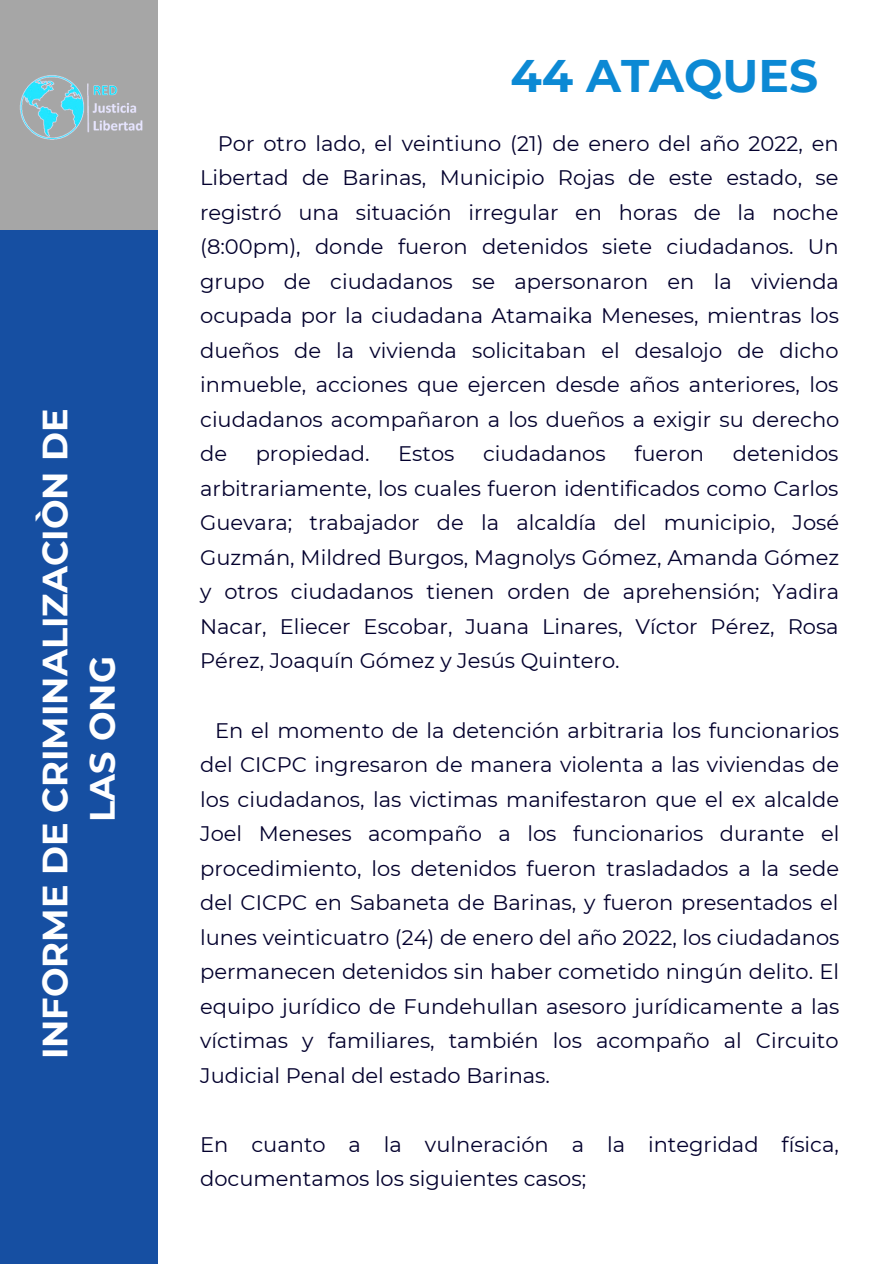
<style>
.page{position:relative;width:894px;height:1264px;background:#fff}
.page>*{position:absolute;margin:0;border:0;box-sizing:border-box;transform-origin:0 0}
.t1{font:700 45.6px "Montserrat";color:#0c89d4}
.t2{font:700 35.1px/47.2px "Montserrat";color:#fff;text-align:center}
.t3{font:21px/34.5px "Montserrat";color:#03002d;text-align:justify}
</style>
<div class="page">
<div style="left:0;top:0;width:157px;height:243px;background:#a6a6a6"></div>
<div style="left:0;top:230px;width:157px;height:1033px;background:#164fa2"></div>
<img style="left:20px;top:75px;width:123px;height:65px">
<h2 class="t2" style="left:31px;top:1059px;width:652px;rotate:-90deg">INFORME DE CRIMINALIZACIÒN DE<br>LAS ONG</h2>
<h1 class="t1" style="left:510px;top:48px;width:309px">44 ATAQUES</h1>
<p class="t3" style="left:200px;top:126px;width:640px;text-indent:18px">Por otro lado, el veintiuno (21) de enero del año 2022, en Libertad de Barinas, Municipio Rojas de este estado, se registró una situación irregular en horas de la noche (8:00pm), donde fueron detenidos siete ciudadanos. Un grupo de ciudadanos se apersonaron en la vivienda ocupada por la ciudadana Atamaika Meneses, mientras los dueños de la vivienda solicitaban el desalojo de dicho inmueble, acciones que ejercen desde años anteriores, los ciudadanos acompañaron a los dueños a exigir su derecho de</p>
<p class="t3" style="left:256px;top:436px;width:115px">propiedad.</p>
<p class="t3" style="left:398px;top:436px;width:58px">Estos</p>
<p class="t3" style="left:483px;top:436px;width:124px">ciudadanos</p>
<p class="t3" style="left:634px;top:436px;width:71px">fueron</p>
<p class="t3" style="left:200px;top:436px;width:640px;text-indent:532px">detenidos arbitrariamente, los cuales fueron identificados como Carlos Guevara; trabajador de la alcaldía del municipio, José Guzmán, Mildred Burgos, Magnolys Gómez, Amanda Gómez y otros ciudadanos tienen orden de aprehensión; Yadira Nacar, Eliecer Escobar, Juana Linares, Víctor Pérez, Rosa Pérez, Joaquín Gómez y Jesús Quintero.</p>
<p class="t3" style="left:200px;top:712px;width:640px;text-indent:15px">En el momento de la detención arbitraria los funcionarios del CICPC ingresaron de manera violenta a las viviendas de los ciudadanos, las victimas manifestaron que el ex alcalde Joel Meneses acompaño a los funcionarios durante el procedimiento, los detenidos fueron trasladados a la sede del CICPC en Sabaneta de Barinas, y fueron presentados el lunes veinticuatro (24) de enero del año 2022, los ciudadanos permanecen detenidos sin haber cometido ningún delito. El equipo jurídico de Fundehullan asesoro jurídicamente a las víctimas y familiares, también los acompaño al Circuito Judicial Penal del estado Barinas.</p>
<p class="t3" style="left:200px;top:1126px;width:640px">En cuanto a la vulneración a la integridad física, documentamos los siguientes casos;</p>
</div>
